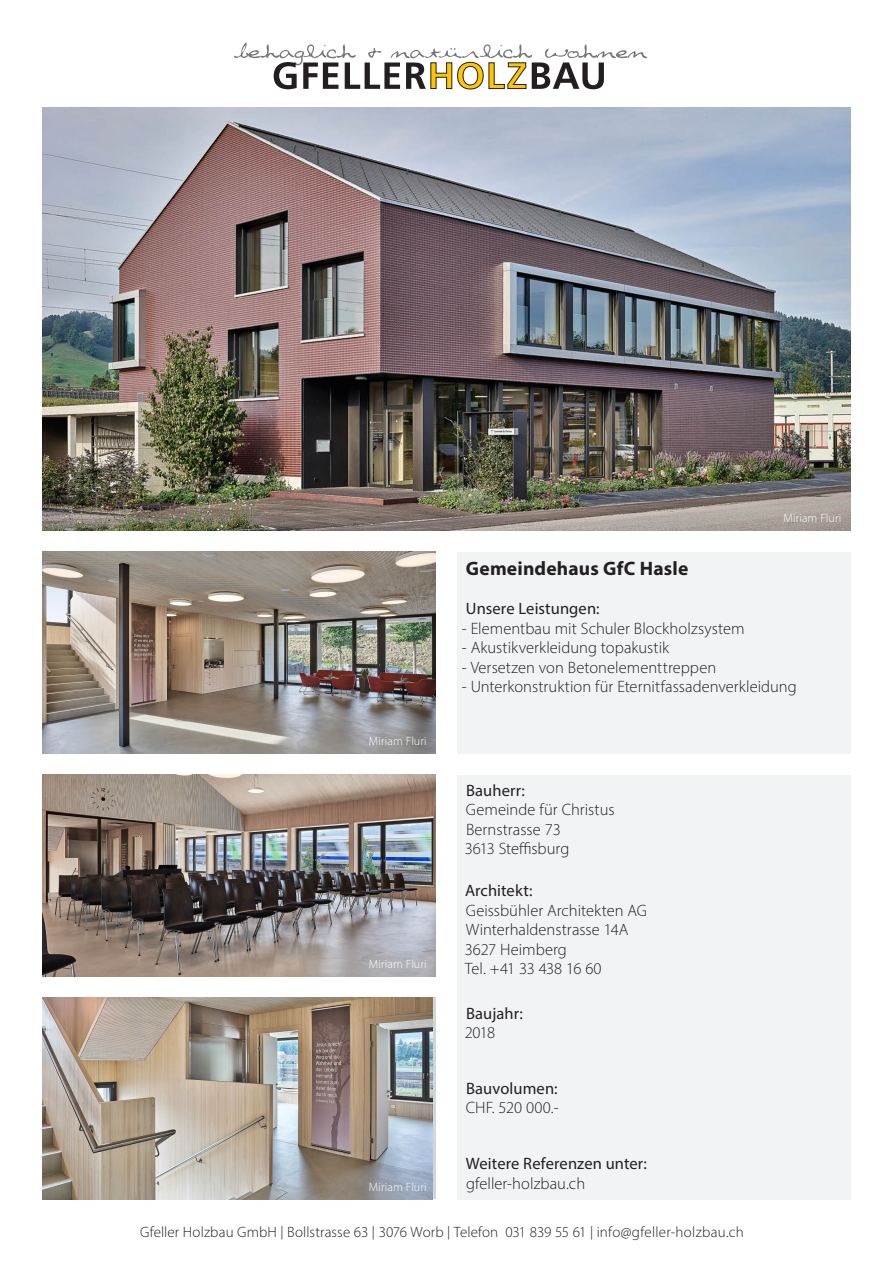
<style>
.page{position:relative;width:893px;height:1263px;background:#fff}
.page>*{position:absolute;margin:0;border:0;box-sizing:border-box;transform-origin:0 0}
.Mengentext_Frutiger{font:700 19.5px "Myriad Pro";letter-spacing:.01em;color:#231f20}
.Mengentext_Frutiger-2{font:300 16.5px/19.5px "Myriad Pro";color:#231f20}
.Mengentext_Frutiger-3{font:16.5px "Myriad Pro";letter-spacing:.005em;color:#231f20}
.Mengentext_Frutiger-4{font:300 16.5px "Myriad Pro";letter-spacing:-.03em;color:#231f20}
.Mengentext_Frutiger-5{font:300 15px "Myriad Pro";letter-spacing:.01em;color:#231f20}
.Mengentext_Frutiger-6{font:300 12px "Myriad Pro";letter-spacing:.015em;color:#fff}
.s1{font-family:"Work Sans"}
</style>
<div class="page">
<svg style="left:234px;top:43px;width:413px;height:47px"></svg>
<img style="left:43px;top:107px;width:807px;height:424px">
<img style="left:43px;top:552px;width:393px;height:201px">
<img style="left:43px;top:998px;width:390px;height:201px">
<img style="left:43px;top:775px;width:393px;height:201px">
<div style="left:457px;top:775px;width:393px;height:424px;background:#f2f3f4"></div>
<div style="left:457px;top:552px;width:393px;height:201px;background:#f2f3f4"></div>
<p class="Mengentext_Frutiger-6" style="left:783px;top:511px;width:59px">Miriam Fluri</p>
<p class="Mengentext_Frutiger-6" style="left:369px;top:734px;width:59px">Miriam Fluri</p>
<p class="Mengentext_Frutiger-6" style="left:369px;top:957px;width:59px">Miriam Fluri</p>
<p class="Mengentext_Frutiger-6" style="left:369px;top:1179px;width:59px">Miriam Fluri</p>
<p class="Mengentext_Frutiger" style="left:466px;top:556px;width:224px">Gemeindehaus GfC Hasle</p>
<p class="Mengentext_Frutiger-3" style="left:466px;top:598px;width:135px">Unsere Leistungen:</p>
<p class="Mengentext_Frutiger-2" style="left:462px;top:618px;width:284px">- Elementbau mit Schuler Blockholzsystem</p>
<p class="Mengentext_Frutiger-2" style="left:462px;top:638px;width:209px">- Akustikverkleidung topakustik</p>
<p class="Mengentext_Frutiger-2" style="left:462px;top:657px;width:256px">- Versetzen von Betonelementtreppen</p>
<p class="Mengentext_Frutiger-2" style="left:462px;top:677px;width:337px">- Unterkonstruktion für Eternitfassadenverkleidung</p>
<p class="Mengentext_Frutiger-3" style="left:466px;top:780px;width:60px">Bauherr:</p>
<p class="Mengentext_Frutiger-2" style="left:465px;top:800px;width:151px">Gemeinde für Christus<br>Bernstrasse 73<br>3613 Steffisburg</p>
<p class="Mengentext_Frutiger-3" style="left:465px;top:881px;width:69px">Architekt:</p>
<p class="Mengentext_Frutiger-2" style="left:466px;top:900px;width:183px">Geissbühler Architekten AG</p>
<p class="Mengentext_Frutiger-2" style="left:465px;top:920px;width:165px">Winterhaldenstrasse 14A<br>3627 Heimberg</p>
<p class="Mengentext_Frutiger-4" style="left:465px;top:959px;width:138px">Tel. +41 33 438 16 60</p>
<p class="Mengentext_Frutiger-3" style="left:466px;top:1003px;width:58px">Baujahr:</p>
<p class="Mengentext_Frutiger-2" style="left:465px;top:1022px;width:32px">2018</p>
<p class="Mengentext_Frutiger-3" style="left:466px;top:1078px;width:93px">Bauvolumen:</p>
<p class="Mengentext_Frutiger-2" style="left:466px;top:1098px;width:94px">CHF. 520 000.-</p>
<p class="Mengentext_Frutiger-3" style="left:466px;top:1153px;width:183px">Weitere Referenzen unter:</p>
<p class="Mengentext_Frutiger-2" style="left:466px;top:1173px;width:121px">gfeller-holzbau.ch</p>
<p class="Mengentext_Frutiger-5" style="left:140px;top:1223px;width:605px">Gfeller Holzbau GmbH <span class="s1">|</span> Bollstrasse 63 <span class="s1">|</span> 3076 Worb <span class="s1">|</span> Telefon 031 839 55 61 <span class="s1">|</span> info@gfeller-holzbau.ch</p>
</div>
